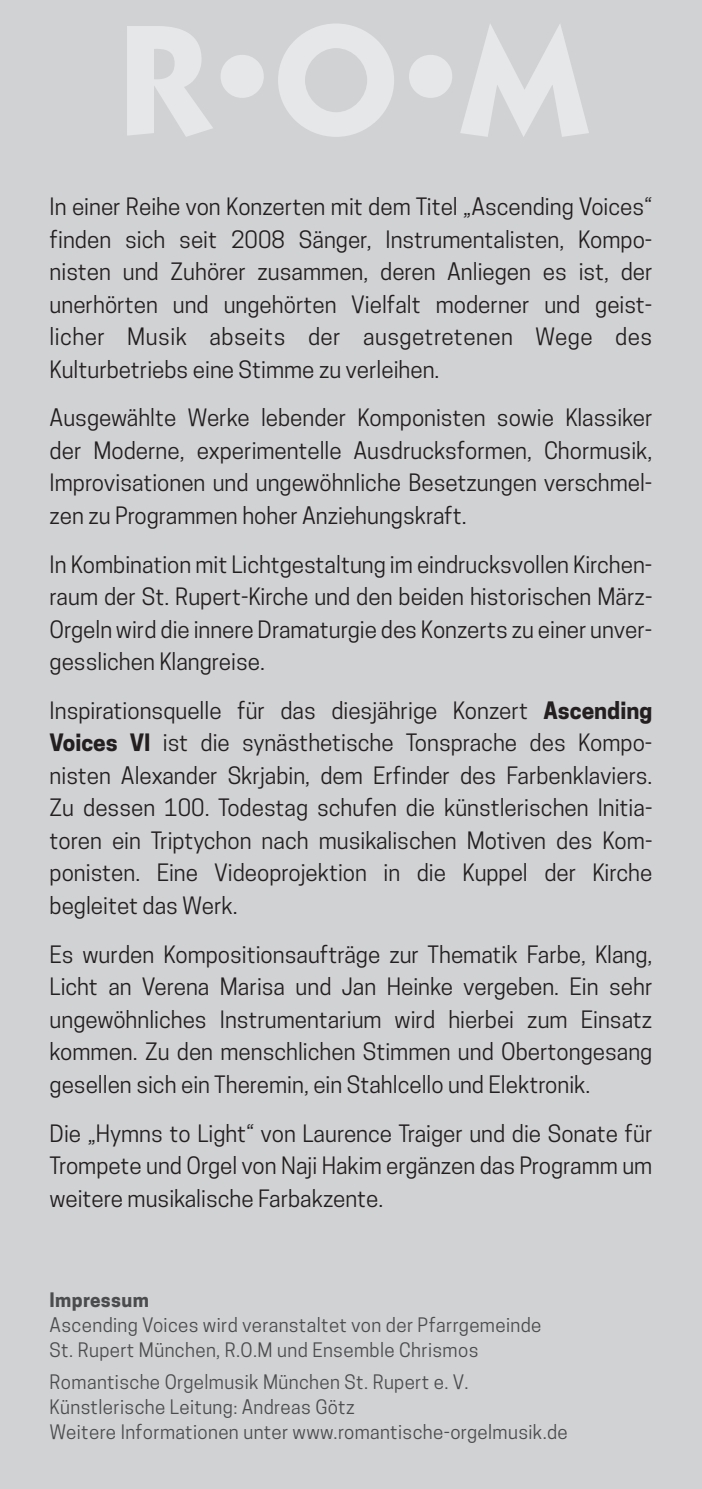
<style>
.page{position:relative;width:702px;height:1489px;background:#fff}
.page>*{position:absolute;margin:0;border:0;box-sizing:border-box;transform-origin:0 0}
.t1{font:22.5px/32.5px "Cooper Hewitt";color:#231f20;text-align:justify}
.t2{font:18.75px/25px "Cooper Hewitt";letter-spacing:.02em;color:#4b4c4d}
.t3{font:700 18.75px "Cooper Hewitt";letter-spacing:.02em;color:#4b4c4d}
.s1{font-weight:700}
</style>
<div class="page">
<div style="left:0;top:0;width:702px;height:1488px;background:#d1d2d4"></div>
<svg style="left:127px;top:24px;width:462px;height:113px"></svg>
<p class="t1" style="left:50px;top:190px;width:604px">In einer Reihe von Konzerten mit dem Titel „Ascending Voices“ finden sich seit 2008 Sänger, Instrumentalisten, Kompo&shy;nisten und Zuhörer zusammen, deren Anliegen es ist, der unerhörten und ungehörten Vielfalt moderner und geist&shy;licher Musik abseits der ausgetretenen Wege des Kulturbetriebs eine Stimme zu verleihen.</p>
<p class="t1" style="left:50px;top:401px;width:604px">Ausgewählte Werke lebender Komponisten sowie Klassiker der Moderne, experimentelle Ausdrucksformen, Chormusik, Improvisationen und ungewöhnliche Besetzungen verschmel&shy;zen zu Programmen hoher Anziehungskraft.</p>
<p class="t1" style="left:50px;top:548px;width:604px">In Kombination mit Lichtgestaltung im eindrucksvollen Kirchen&shy;raum der St. Rupert-Kirche und den beiden historischen März-Orgeln wird die innere Dramaturgie des Konzerts zu einer unver&shy;gesslichen Klangreise.</p>
<p class="t1" style="left:50px;top:694px;width:604px">Inspirationsquelle für das diesjährige Konzert <span class="s1">Ascending Voices VI</span> ist die synästhetische Tonsprache des Kompo&shy;nisten Alexander Skrjabin, dem Erfinder des Farbenklaviers.<br>Zu dessen 100. Todestag schufen die künstlerischen Initia&shy;toren ein Triptychon nach musikalischen Motiven des Kom&shy;ponisten. Eine Videoprojektion in die Kuppel der Kirche begleitet das Werk.</p>
<p class="t1" style="left:50px;top:938px;width:604px">Es wurden Kompositionsaufträge zur Thematik Farbe, Klang, Licht an Verena Marisa und Jan Heinke vergeben. Ein sehr ungewöhnliches Instrumentarium wird hierbei zum Einsatz kommen. Zu den menschlichen Stimmen und Obertongesang gesellen sich ein Theremin, ein Stahlcello und Elektronik.</p>
<p class="t1" style="left:50px;top:1116px;width:604px">Die „Hymns to Light“ von Laurence Traiger und die Sonate für Trompete und Orgel von Naji Hakim ergänzen das Programm um weitere musikalische Farbakzente.</p>
<p class="t3" style="left:50px;top:1288px;width:101px">Impressum</p>
<p class="t2" style="left:50px;top:1312px;width:493px">Ascending Voices wird veranstaltet von der Pfarrgemeinde<br>St. Rupert München, R.O.M und Ensemble Chrismos</p>
<p class="t2" style="left:50px;top:1369px;width:519px">Romantische Orgelmusik München St. Rupert e. V.<br>Künstlerische Leitung: Andreas Götz<br>Weitere Informationen unter www.romantische-orgelmusik.de</p>
</div>
